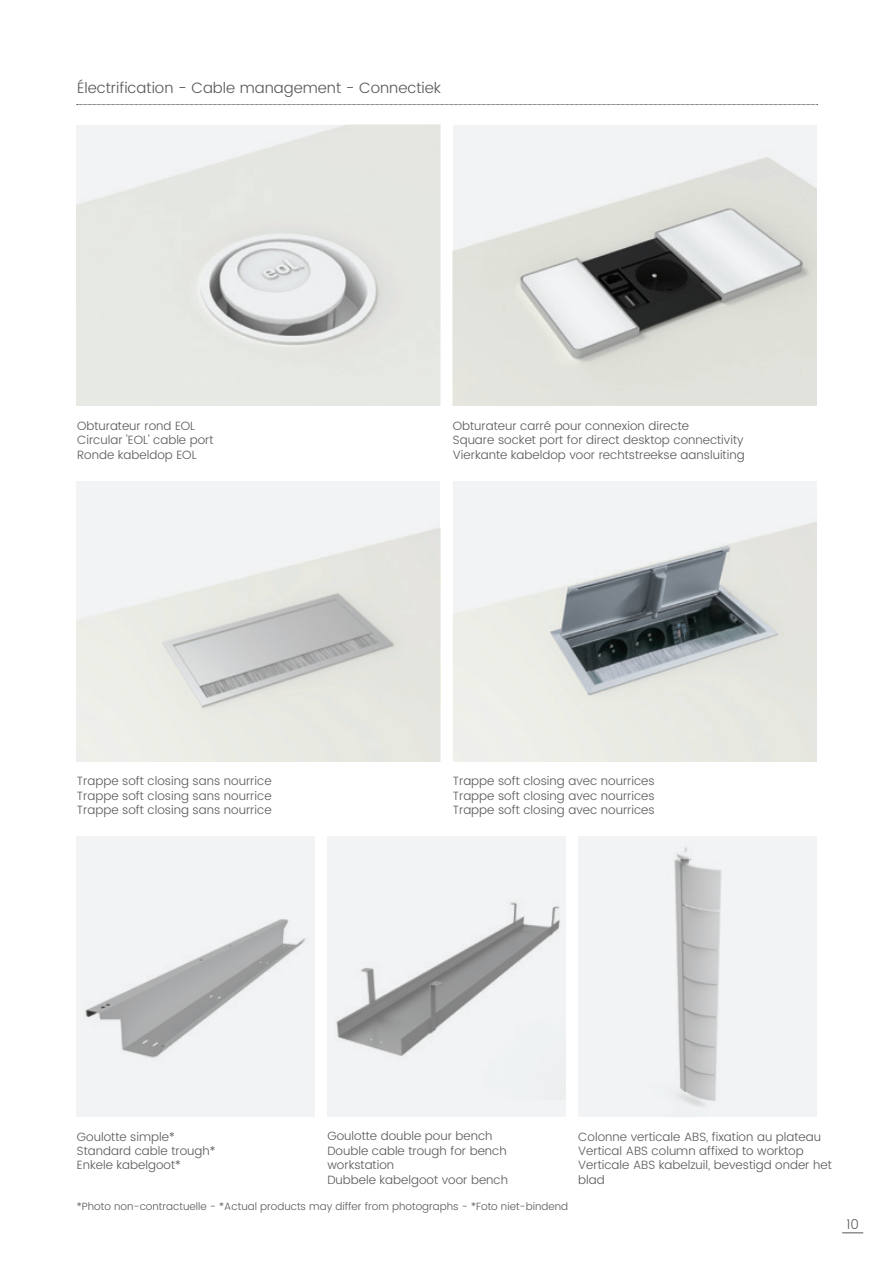
<style>
.page{position:relative;width:893px;height:1263px;background:#fff}
.page>*{position:absolute;margin:0;border:0;box-sizing:border-box;transform-origin:0 0}
.t1{font:300 15px "Poppins";color:#57585a}
.t2{font:300 13.5px "Poppins";color:#57585a}
.t3{font:300 12px/14.4px "Poppins";color:#57585a}
.t4{font:300 10.5px "Poppins";color:#57585a}
</style>
<div class="page">
<svg style="left:842px;top:1232px;width:21px;height:1px"></svg>
<svg style="left:77px;top:104px;width:741px;height:1px"></svg>
<img style="left:77px;top:481px;width:363px;height:281px">
<div style="left:77px;top:836px;width:238px;height:281px;background:#f2f3f4"></div>
<img style="left:85px;top:919px;width:221px;height:139px">
<img style="left:77px;top:125px;width:363px;height:281px">
<img style="left:453px;top:481px;width:364px;height:281px">
<div style="left:327px;top:836px;width:239px;height:281px;background:#f2f3f4"></div>
<img style="left:336px;top:902px;width:224px;height:154px">
<img style="left:453px;top:125px;width:364px;height:281px">
<img style="left:578px;top:836px;width:238px;height:281px">
<p class="t1" style="left:77px;top:77px;width:365px">Électrification - Cable management - Connectiek</p>
<p class="t3" style="left:77px;top:419px;width:120px">Obturateur rond EOL</p>
<p class="t3" style="left:77px;top:433px;width:138px">Circular 'EOL' cable port<br>Ronde kabeldop EOL</p>
<p class="t3" style="left:453px;top:419px;width:238px">Obturateur carré pour connexion directe</p>
<p class="t3" style="left:453px;top:433px;width:293px">Square socket port for direct desktop connectivity<br>Vierkante kabeldop voor rechtstreekse aansluiting</p>
<p class="t3" style="left:77px;top:774px;width:196px">Trappe soft closing sans nourrice</p>
<p class="t3" style="left:77px;top:789px;width:196px">Trappe soft closing sans nourrice</p>
<p class="t3" style="left:77px;top:803px;width:196px">Trappe soft closing sans nourrice</p>
<p class="t3" style="left:453px;top:774px;width:204px">Trappe soft closing avec nourrices</p>
<p class="t3" style="left:453px;top:789px;width:204px">Trappe soft closing avec nourrices</p>
<p class="t3" style="left:453px;top:803px;width:204px">Trappe soft closing avec nourrices</p>
<p class="t3" style="left:327px;top:1129px;width:167px">Goulotte double pour bench</p>
<p class="t3" style="left:327px;top:1144px;width:182px">Double cable trough for bench workstation<br>Dubbele kabelgoot voor bench</p>
<p class="t3" style="left:77px;top:1130px;width:99px">Goulotte simple*</p>
<p class="t3" style="left:77px;top:1144px;width:140px">Standard cable trough*</p>
<p class="t3" style="left:77px;top:1158px;width:105px">Enkele kabelgoot*</p>
<p class="t4" style="left:77px;top:1199px;width:493px">*Photo non-contractuelle - *Actual products may differ from photographs - *Foto niet-bindend</p>
<p class="t3" style="left:578px;top:1130px;width:244px">Colonne verticale ABS, fixation au plateau</p>
<p class="t3" style="left:578px;top:1144px;width:255px">Vertical ABS column affixed to worktop<br>Verticale ABS kabelzuil, bevestigd onder het blad</p>
<p class="t2" style="left:846px;top:1214px;width:14px">10</p>
</div>
